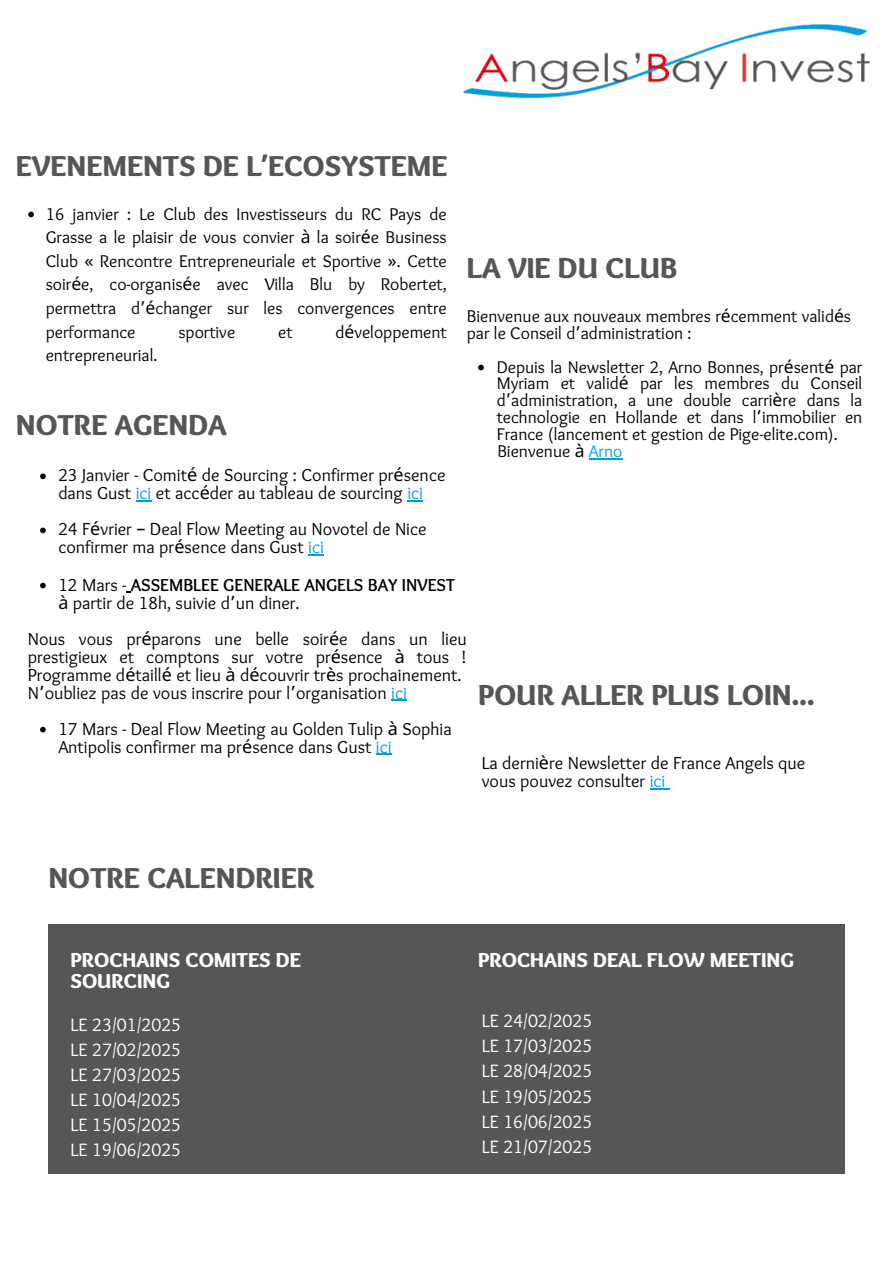
<style>
.page{position:relative;width:894px;height:1264px;background:#fff}
.page>*{position:absolute;margin:0;border:0;box-sizing:border-box;transform-origin:0 0}
.t1{font:900 30px "Sukar";color:#565656}
.t2{font:900 21px/21.3px "Sukar";color:#fff}
.t3{font:18.6px/25px "Sukar";color:#fff;text-align:justify}
.t4{font:18px/18px "Sukar";color:#000}
.t5{font:17.55px/16.8px "Sukar";color:#000;text-align:justify}
.s1{font-family:"Noto Sans";font-weight:700}
.s2{font-family:"Noto Sans"}
.s3{font-family:"Noto Sans Gurmukhi"}
.s4{color:#00a0de}
.s5{font-weight:700}
</style>
<div class="page">
<div style="left:48px;top:924px;width:796px;height:250px;background:#565656"></div>
<img style="left:463px;top:24px;width:407px;height:75px">
<svg style="left:40px;top:473px;width:6px;height:6px"></svg>
<svg style="left:136px;top:500px;width:15px;height:1px"></svg>
<svg style="left:407px;top:500px;width:16px;height:1px"></svg>
<svg style="left:40px;top:527px;width:6px;height:6px"></svg>
<svg style="left:308px;top:554px;width:16px;height:1px"></svg>
<svg style="left:40px;top:582px;width:6px;height:6px"></svg>
<svg style="left:391px;top:699px;width:16px;height:2px"></svg>
<svg style="left:40px;top:726px;width:6px;height:6px"></svg>
<svg style="left:376px;top:753px;width:15px;height:2px"></svg>
<svg style="left:478px;top:365px;width:5px;height:5px"></svg>
<hr style="left:588px;top:458px;width:34px;height:1px;background:#00a0de">
<svg style="left:650px;top:788px;width:19px;height:1px"></svg>
<svg style="left:28px;top:212px;width:6px;height:5px"></svg>
<p class="t1" style="left:16px;top:148px;width:433px">EVENEMENTS DE L<span class="s1">’</span>ECOSYSTEME</p>
<h3 class="t5" style="left:46px;top:203px;width:402px;line-height:23.7px">16 janvier : Le Club des Investisseurs du RC Pays de Grasse a le plaisir de vous convier <span class="s2">à</span> la soir<span class="s2">é</span>e Business Club <span class="s2">«</span> Rencontre Entrepreneuriale et Sportive <span class="s2">»</span>. Cette soir<span class="s2">é</span>e, co-organis<span class="s2">é</span>e avec Villa Blu by Robertet, permettra d<span class="s3">’</span><span class="s2">é</span>changer sur les convergences entre performance</h3>
<h3 class="t5" style="left:178px;top:325px;width:58px">sportive</h3>
<h3 class="t5" style="left:278px;top:325px;width:16px">et</h3>
<h3 class="t5" style="left:335px;top:325px;width:113px">d<span class="s2">é</span>veloppement</h3>
<h3 class="t5" style="left:46px;top:348px;width:113px">entrepreneurial.</h3>
<p class="t1" style="left:16px;top:407px;width:212px">NOTRE AGENDA</p>
<h1 class="t1" style="left:467px;top:250px;width:212px">LA VIE DU CLUB</h1>
<p class="t5" style="left:467px;top:309px;width:385px">Bienvenue aux nouveaux membres r<span class="s2">é</span>cemment valid<span class="s2">é</span>s par le Conseil d<span class="s3">’</span>administration :</p>
<p class="t5" style="left:496px;top:359px;width:367px">Depuis la Newsletter 2, Arno Bonnes, pr<span class="s2">é</span>sent<span class="s2">é</span> par Myriam et valid<span class="s2">é</span> par les membres du Conseil d<span class="s3">’</span>administration, a une double carri<span class="s2">è</span>re dans la technologie en Hollande et dans l<span class="s3">’</span>immobilier en France (lancement et gestion de Pige-elite.com).</p>
<h1 class="t5" style="left:497px;top:444px;width:126px">Bienvenue <span class="s2">à</span> <span class="s4">Arno</span></h1>
<p class="t4" style="left:58px;top:467px;width:388px">23 Janvier - Comit<span class="s2">é</span> de Sourcing : Confirmer pr<span class="s2">é</span>sence dans Gust <span class="s4">ici</span> et acc<span class="s2">é</span>der au tableau de sourcing <span class="s4">ici</span></p>
<h1 class="t4" style="left:58px;top:521px;width:369px">24 F<span class="s2">é</span>vrier <span class="s3">–</span> Deal Flow Meeting au Novotel de Nice confirmer ma pr<span class="s2">é</span>sence dans Gust <span class="s4">ici</span></h1>
<p class="t4" style="left:58px;top:577px;width:398px">12 Mars - <span class="s5">ASSEMBLEE GENERALE ANGELS BAY INVEST </span><span class="s2">à</span> partir de 18h, suivie d<span class="s3">’</span>un diner.</p>
<p class="t4" style="left:28px;top:631px;width:440px;text-align:justify">Nous vous pr<span class="s2">é</span>parons une belle soir<span class="s2">é</span>e dans un lieu prestigieux et comptons sur votre pr<span class="s2">é</span>sence <span class="s2">à</span> tous !<br>Programme d<span class="s2">é</span>taill<span class="s2">é</span> et lieu <span class="s2">à</span> d<span class="s2">é</span>couvrir tr<span class="s2">è</span>s prochainement.</p>
<p class="t4" style="left:28px;top:685px;width:380px">N<span class="s3">’</span>oubliez pas de vous inscrire pour l<span class="s3">’</span>organisation <span class="s4">ici</span></p>
<p class="t4" style="left:58px;top:721px;width:395px">17 Mars - Deal Flow Meeting au Golden Tulip <span class="s2">à</span> Sophia<br>Antipolis confirmer ma pr<span class="s2">é</span>sence dans Gust <span class="s4">ici</span></p>
<p class="t1" style="left:478px;top:677px;width:338px">POUR ALLER PLUS LOIN...</p>
<p class="t4" style="left:481px;top:755px;width:325px">La derni<span class="s2">è</span>re Newsletter de France Angels que vous pouvez consulter <span class="s4">ici</span></p>
<p class="t1" style="left:48px;top:860px;width:267px">NOTRE CALENDRIER</p>
<h1 class="t2" style="left:70px;top:951px;width:232px">PROCHAINS COMITES DE<br>SOURCING</h1>
<p class="t2" style="left:478px;top:951px;width:317px">PROCHAINS DEAL FLOW MEETING</p>
<h1 class="t3" style="left:70px;top:1013px;width:112px">LE 23/01/2025<br>LE 27/02/2025<br>LE 27/03/2025<br>LE 10/04/2025<br>LE 15/05/2025<br>LE 19/06/2025</h1>
<h2 class="t3" style="left:481px;top:1009px;width:112px">LE 24/02/2025<br>LE 17/03/2025<br>LE 28/04/2025<br>LE 19/05/2025<br>LE 16/06/2025<br>LE 21/07/2025</h2>
</div>
